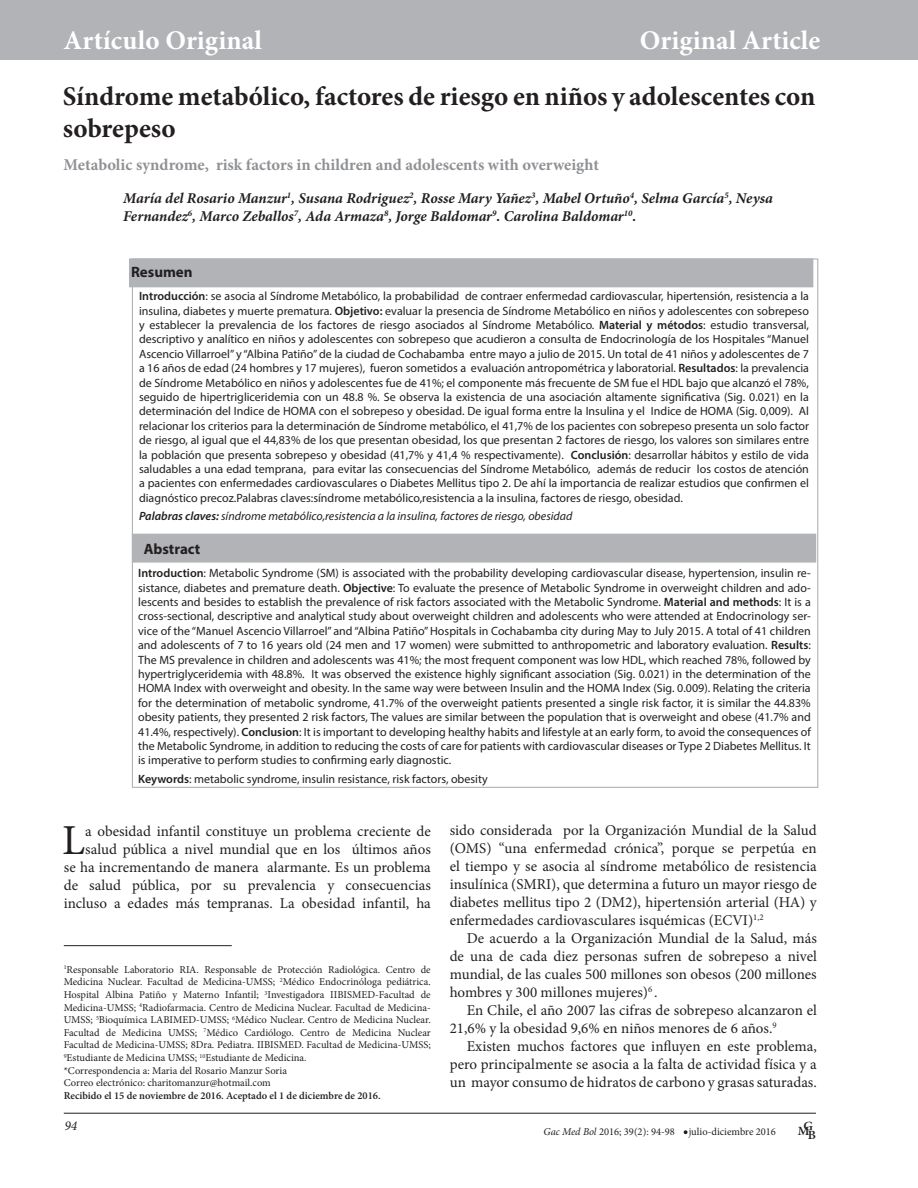
<style>
.page{position:relative;width:918px;height:1188px;background:#fff}
.page>*{position:absolute;margin:0;border:0;box-sizing:border-box;transform-origin:0 0}
.t1{font:42.75px "Minion Pro";color:#231f20}
.t2{font:700 27px/32.4px "Minion Pro";color:#231f20}
.t3{font:700 27px "Minion Pro";color:#fff}
.t4{font:700 16.5px "Minion Pro";color:#8f9194}
.t5{font:15px/18px "Minion Pro";color:#231f20;text-align:justify}
.t6{font:italic 700 15px/18px "Minion Pro";letter-spacing:-.005em;color:#231f20}
.t7{font:700 15px "Myriad Pro";color:#231f20}
.t8{font:italic 13.5px "Minion Pro";color:#231f20}
.t9{font:600 12.6px "Minion Pro";color:#231f20;scale:1.05 1}
.t10{font:12px/14.4px "Myriad Pro";color:#231f20;text-align:justify}
.t11{font:italic 12px "Myriad Pro";color:#231f20}
.t12{font:10.5px/12.6px "Minion Pro";color:#231f20;text-align:justify}
.t13{font:600 10.5px "Minion Pro";color:#231f20}
.s1{font-weight:600}
.s2{font-style:italic}
</style>
<div class="page">
<div style="left:0;top:0;width:918px;height:60px;background:#b2b3b7"></div>
<hr style="left:64px;top:1113px;width:752px;height:1px;background:#231f20">
<div style="left:129px;top:258px;width:684px;height:29px;background:#b2b3b7;border:2px solid #b2b3b7"></div>
<div style="left:132px;top:534px;width:684px;height:29px;background:#b2b3b7;border:2px solid #b2b3b7"></div>
<hr style="left:64px;top:945px;width:168px;height:1px;background:#231f20">
<svg style="left:684px;top:1130px;width:4px;height:4px"></svg>
<h2 class="t3" style="left:64px;top:21px;width:200px">Artículo Original</h2>
<h2 class="t3" style="left:640px;top:21px;width:182px">Original Article</h2>
<p class="t2" style="left:63px;top:80px;width:754px">Síndrome metabólico, factores de riesgo en niños y adolescentes con sobrepeso</p>
<p class="t4" style="left:64px;top:153px;width:537px">Metabolic syndrome, risk factors in children and adolescents with overweight</p>
<p class="t6" style="left:123px;top:189px;width:651px">María del Rosario Manzur<sup>1</sup>, Susana Rodriguez<sup>2</sup>, Rosse Mary Yañez<sup>3</sup>, Mabel Ortuño<sup>4</sup>, Selma García<sup>5</sup>, Neysa<br>Fernandez<sup>6</sup>, Marco Zeballos<sup>7</sup>, Ada Armaza<sup>8</sup>, Jorge Baldomar<sup>9</sup>. Carolina Baldomar<sup>10</sup>.</p>
<p class="t7" style="left:131px;top:262px;width:63px">Resumen</p>
<p class="t10" style="left:139px;top:289px;width:672px"><span class="s1">Introducción</span>: se asocia al Síndrome Metabólico, la probabilidad de contraer enfermedad cardiovascular, hipertensión, resistencia a la insulina, diabetes y muerte prematura. <span class="s1">Objetivo:</span> evaluar la presencia de Síndrome Metabólico en niños y adolescentes con sobrepeso y establecer la prevalencia de los factores de riesgo asociados al Síndrome Metabólico. <span class="s1">Material y métodos</span>: estudio transversal, descriptivo y analítico en niños y adolescentes con sobrepeso que acudieron a consulta de Endocrinología de los Hospitales “Manuel Ascencio Villarroel” y “Albina Patiño” de la ciudad de Cochabamba entre mayo a julio de 2015. Un total de 41 niños y adolescentes de 7 a 16 años de edad (24 hombres y 17 mujeres), fueron sometidos a evaluación antropométrica y laboratorial. <span class="s1">Resultados</span>: la prevalencia de Síndrome Metabólico en niños y adolescentes fue de 41%; el componente más frecuente de SM fue el HDL bajo que alcanzó el 78%, seguido de hipertrigliceridemia con un 48.8 %. Se observa la existencia de una asociación altamente significativa (Sig. 0.021) en la determinación del Indice de HOMA con el sobrepeso y obesidad. De igual forma entre la Insulina y el Indice de HOMA (Sig. 0,009). Al relacionar los criterios para la determinación de Síndrome metabólico, el 41,7% de los pacientes con sobrepeso presenta un solo factor de riesgo, al igual que el 44,83% de los que presentan obesidad, los que presentan 2 factores de riesgo, los valores son similares entre la población que presenta sobrepeso y obesidad (41,7% y 41,4 % respectivamente). <span class="s1">Conclusión</span>: desarrollar hábitos y estilo de vida saludables a una edad temprana, para evitar las consecuencias del Síndrome Metabólico, además de reducir los costos de atención a pacientes con enfermedades cardiovasculares o Diabetes Mellitus tipo 2. De ahí la importancia de realizar estudios que confirmen el diagnóstico precoz.Palabras claves:síndrome metabólico,resistencia a la insulina, factores de riesgo, obesidad.</p>
<p class="t11" style="left:139px;top:509px;width:435px"><span class="s1">Palabras claves:</span> síndrome metabólico,resistencia a la insulina, factores de riesgo, obesidad</p>
<p class="t7" style="left:144px;top:540px;width:58px">Abstract</p>
<p class="t10" style="left:138px;top:566px;width:674px"><span class="s1">Introduction</span>: Metabolic Syndrome (SM) is associated with the probability developing cardiovascular disease, hypertension, insulin re&shy;sistance, diabetes and premature death. <span class="s1">Objective</span>: To evaluate the presence of Metabolic Syndrome in overweight children and ado&shy;lescents and besides to establish the prevalence of risk factors associated with the Metabolic Syndrome. <span class="s1">Material and methods</span>: It is a cross-sectional, descriptive and analytical study about overweight children and adolescents who were attended at Endocrinology ser&shy;vice of the “Manuel Ascencio Villarroel” and “Albina Patiño” Hospitals in Cochabamba city during May to July 2015. A total of 41 children and adolescents of 7 to 16 years old (24 men and 17 women) were submitted to anthropometric and laboratory evaluation. <span class="s1">Results</span>:<br>The MS prevalence in children and adolescents was 41%; the most frequent component was low HDL, which reached 78%, followed by hypertriglyceridemia with 48.8%. It was observed the existence highly significant association (Sig. 0.021) in the determination of the HOMA Index with overweight and obesity. In the same way were between Insulin and the HOMA Index (Sig. 0.009). Relating the criteria for the determination of metabolic syndrome, 41.7% of the overweight patients presented a single risk factor, it is similar the 44.83% obesity patients, they presented 2 risk factors, The values are similar between the population that is overweight and obese (41.7% and 41.4%, respectively). <span class="s1">Conclusion</span>: It is important to developing healthy habits and lifestyle at an early form, to avoid the consequences of the Metabolic Syndrome, in addition to reducing the costs of care for patients with cardiovascular diseases or Type 2 Diabetes Mellitus. It is imperative to perform studies to confirming early diagnostic.</p>
<p class="t10" style="left:138px;top:772px;width:351px"><span class="s1">Keywords</span>: metabolic syndrome, insulin resistance, risk factors, obesity</p>
<p class="t5" style="left:64px;top:823px;width:369px;text-align:right">a obesidad infantil constituye un problema creciente de salud pública a nivel mundial que en los últimos años<br>se ha incrementando de manera alarmante. Es un problema de salud pública, por su prevalencia y consecuencias incluso a edades más tempranas. La obesidad infantil, ha</p>
<p class="t5" style="left:450px;top:822px;width:369px">sido considerada por la Organización Mundial de la Salud (OMS) “una enfermedad crónica”, porque se perpetúa en el tiempo y se asocia al síndrome metabólico de resistencia insulínica (SMRI), que determina a futuro un mayor riesgo de diabetes mellitus tipo 2 (DM2), hipertensión arterial (HA) y enfermedades cardiovasculares isquémicas (ECVI)<sup>1,2</sup></p>
<p class="t5" style="left:450px;top:930px;width:369px;text-indent:17px">De acuerdo a la Organización Mundial de la Salud, más de una de cada diez personas sufren de sobrepeso a nivel mundial, de las cuales 500 millones son obesos (200 millones hombres y 300 millones mujeres)<sup>6</sup> .</p>
<p class="t5" style="left:450px;top:1002px;width:369px;text-indent:17px">En Chile, el año 2007 las cifras de sobrepeso alcanzaron el<br>21,6% y la obesidad 9,6% en niños menores de 6 años.<sup>9</sup></p>
<p class="t5" style="left:450px;top:1038px;width:369px;text-indent:17px">Existen muchos factores que influyen en este problema, pero principalmente se asocia a la falta de actividad física y a un mayor consumo de hidratos de carbono y grasas saturadas.</p>
<p class="t12" style="left:544px;top:1126px;width:133px"><span class="s2">Gac Med Bol</span> 2016; 39(2): 94-98</p>
<p class="t1" style="left:62px;top:812px;width:24px">L</p>
<p class="t12" style="left:64px;top:963px;width:369px"><sup>1</sup>Responsable Laboratorio RIA. Responsable de Protección Radiológica. Centro de Medicina Nuclear. Facultad de Medicina-UMSS; <sup>2</sup>Médico Endocrinóloga pediátrica.<br>Hospital Albina Patiño y Materno Infantil; <sup>3</sup>Investigadora IIBISMED-Facultad de Medicina-UMSS; <sup>4</sup>Radiofarmacia. Centro de Medicina Nuclear. Facultad de Medicina-UMSS; <sup>5</sup>Bioquímica LABIMED-UMSS; <sup>6</sup>Médico Nuclear. Centro de Medicina Nuclear.<br>Facultad de Medicina UMSS; <sup>7</sup>Médico Cardiólogo. Centro de Medicina Nuclear Facultad de Medicina-UMSS; 8Dra. Pediatra. IIBISMED. Facultad de Medicina-UMSS; <sup>9</sup>Estudiante de Medicina UMSS; <sup>10</sup>Estudiante de Medicina.</p>
<p class="t12" style="left:64px;top:1064px;width:225px">*Correspondencia a: Maria del Rosario Manzur Soria</p>
<p class="t12" style="left:64px;top:1077px;width:209px">Correo electrónico: charitomanzur@hotmail.com</p>
<p class="t13" style="left:64px;top:1088px;width:319px">Recibido el 15 de noviembre de 2016. Aceptado el 1 de diciembre de 2016.</p>
<p class="t8" style="left:64px;top:1116px;width:14px">94</p>
<p class="t9" style="left:798px;top:1120px;width:16px">MG</p>
<p class="t12" style="left:689px;top:1125px;width:89px">julio-diciembre 2016</p>
<p class="t9" style="left:808px;top:1127px;width:9px">B</p>
</div>
